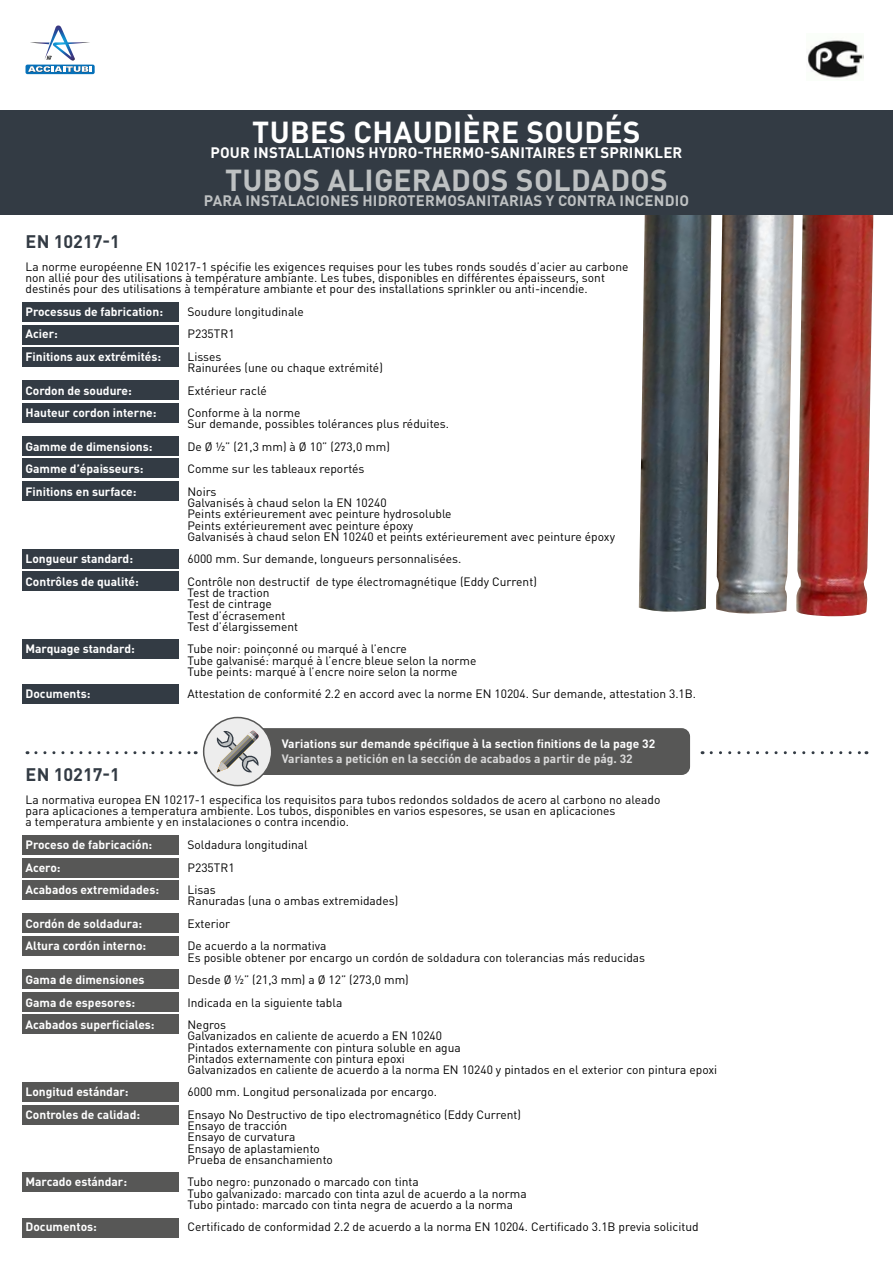
<style>
.page{position:relative;width:893px;height:1263px;background:#fff}
.page>*{position:absolute;margin:0;border:0;box-sizing:border-box;transform-origin:0 0}
.t1{font:700 30px "DIN Pro";letter-spacing:.01em;color:#bec1c2}
.t2{font:700 30px "DIN Pro";letter-spacing:.01em;color:#fff}
.t3{font:700 18px "DIN Pro";color:#333b44}
.t4{font:700 15px "DIN Pro";letter-spacing:.01em;color:#bec1c2}
.t5{font:700 15px "DIN Pro";letter-spacing:.01em;color:#fff}
.t6{font:12px/11.2px "DIN Pro";color:#000}
.t7{font:700 12px "DIN Pro";color:#fff}
.t8{font:700 12px "DIN Pro";color:#dadada}
</style>
<div class="page">
<img style="left:639px;top:215px;width:73px;height:397px">
<img style="left:716px;top:215px;width:78px;height:399px">
<img style="left:796px;top:215px;width:78px;height:401px">
<div style="left:22px;top:302px;width:157px;height:20px;background:#333b44"></div>
<div style="left:22px;top:835px;width:157px;height:20px;background:#575756"></div>
<div style="left:22px;top:325px;width:157px;height:19px;background:#333b44"></div>
<div style="left:22px;top:858px;width:157px;height:19px;background:#575756"></div>
<div style="left:22px;top:347px;width:157px;height:20px;background:#333b44"></div>
<div style="left:22px;top:880px;width:157px;height:20px;background:#575756"></div>
<div style="left:22px;top:380px;width:157px;height:20px;background:#333b44"></div>
<div style="left:22px;top:913px;width:157px;height:20px;background:#575756"></div>
<div style="left:22px;top:403px;width:157px;height:20px;background:#333b44"></div>
<div style="left:22px;top:936px;width:157px;height:20px;background:#575756"></div>
<div style="left:22px;top:436px;width:157px;height:20px;background:#333b44"></div>
<div style="left:22px;top:969px;width:157px;height:20px;background:#575756"></div>
<div style="left:22px;top:459px;width:157px;height:19px;background:#333b44"></div>
<div style="left:22px;top:992px;width:157px;height:19px;background:#575756"></div>
<div style="left:22px;top:481px;width:157px;height:20px;background:#333b44"></div>
<div style="left:22px;top:1014px;width:157px;height:20px;background:#575756"></div>
<div style="left:22px;top:549px;width:157px;height:19px;background:#333b44"></div>
<div style="left:22px;top:1082px;width:157px;height:19px;background:#575756"></div>
<div style="left:22px;top:572px;width:157px;height:19px;background:#333b44"></div>
<div style="left:22px;top:1105px;width:157px;height:19px;background:#575756"></div>
<div style="left:22px;top:639px;width:157px;height:20px;background:#333b44"></div>
<div style="left:22px;top:1172px;width:157px;height:20px;background:#575756"></div>
<div style="left:22px;top:685px;width:157px;height:19px;background:#333b44"></div>
<div style="left:22px;top:1218px;width:157px;height:19px;background:#575756"></div>
<div style="left:0;top:111px;width:893px;height:104px;background:#333b44"></div>
<img style="left:807px;top:40px;width:57px;height:38px">
<svg style="left:26px;top:65px;width:69px;height:9px"></svg>
<svg style="left:28px;top:26px;width:64px;height:46px"></svg>
<div style="left:238px;top:728px;width:452px;height:47px;background:#575756;border-radius:9px"></div>
<div style="left:204px;top:717px;width:68px;height:68px;background:#ededed;border-radius:50%"></div>
<div style="left:203px;top:717px;width:69px;height:69px;border:2px solid #575756;border-radius:50%"></div>
<svg style="left:216px;top:730px;width:43px;height:43px"></svg>
<svg style="left:36px;top:751px;width:160px;height:3px"></svg>
<svg style="left:711px;top:751px;width:156px;height:3px"></svg>
<h1 class="t2" style="left:252px;top:112px;width:390px">TUBES CHAUDIÈRE SOUDÉS</h1>
<p class="t5" style="left:211px;top:143px;width:473px">POUR INSTALLATIONS HYDRO-THERMO-SANITAIRES ET SPRINKLER</p>
<h1 class="t1" style="left:225px;top:160px;width:444px">TUBOS ALIGERADOS SOLDADOS</h1>
<p class="t4" style="left:204px;top:190px;width:487px">PARA INSTALACIONES HIDROTERMOSANITARIAS Y CONTRA INCENDIO</p>
<h2 class="t3" style="left:26px;top:229px;width:96px">EN 10217-1</h2>
<p class="t6" style="left:26px;top:260px;width:605px">La norme européenne EN 10217-1 spécifie les exigences requises pour les tubes ronds soudés d’acier au carbone non allié pour des utilisations à température ambiante. Les tubes, disponibles en différentes épaisseurs, sont destinés pour des utilisations à température ambiante et pour des installations sprinkler ou anti-incendie.</p>
<p class="t7" style="left:26px;top:303px;width:139px">Processus de fabrication:</p>
<p class="t6" style="left:188px;top:305px;width:118px">Soudure longitudinale</p>
<p class="t7" style="left:26px;top:326px;width:34px">Acier:</p>
<p class="t6" style="left:188px;top:328px;width:49px">P235TR1</p>
<p class="t7" style="left:26px;top:348px;width:137px">Finitions aux extrémités:</p>
<p class="t6" style="left:188px;top:350px;width:197px">Lisses<br>Rainurées (une ou chaque extrémité)</p>
<p class="t7" style="left:26px;top:382px;width:108px">Cordon de soudure:</p>
<p class="t6" style="left:188px;top:384px;width:81px">Extérieur raclé</p>
<p class="t7" style="left:26px;top:405px;width:133px">Hauteur cordon interne:</p>
<p class="t6" style="left:188px;top:407px;width:263px">Conforme à la norme<br>Sur demande, possibles tolérances plus réduites.</p>
<p class="t7" style="left:26px;top:438px;width:128px">Gamme de dimensions:</p>
<p class="t6" style="left:188px;top:440px;width:204px">De Ø ½” (21,3 mm) à Ø 10” (273,0 mm)</p>
<p class="t7" style="left:26px;top:461px;width:119px">Gamme d’épaisseurs:</p>
<p class="t6" style="left:188px;top:463px;width:179px">Comme sur les tableaux reportés</p>
<p class="t7" style="left:26px;top:483px;width:112px">Finitions en surface:</p>
<p class="t6" style="left:188px;top:485px;width:429px">Noirs<br>Galvanisés à chaud selon la EN 10240<br>Peints extérieurement avec peinture hydrosoluble<br>Peints extérieurement avec peinture époxy<br>Galvanisés à chaud selon EN 10240 et peints extérieurement avec peinture époxy</p>
<p class="t7" style="left:26px;top:551px;width:109px">Longueur standard:</p>
<p class="t6" style="left:188px;top:553px;width:275px">6000 mm. Sur demande, longueurs personnalisées.</p>
<p class="t7" style="left:26px;top:573px;width:115px">Contrôles de qualité:</p>
<p class="t6" style="left:188px;top:575px;width:351px">Contrôle non destructif de type électromagnétique (Eddy Current)<br>Test de traction<br>Test de cintrage<br>Test d’écrasement<br>Test d’élargissement</p>
<p class="t7" style="left:26px;top:641px;width:111px">Marquage standard:</p>
<p class="t6" style="left:188px;top:643px;width:290px">Tube noir: poinçonné ou marqué à l’encre<br>Tube galvanisé: marqué à l’encre bleue selon la norme<br>Tube peints: marqué à l’encre noire selon la norme</p>
<p class="t7" style="left:26px;top:686px;width:66px">Documents:</p>
<p class="t6" style="left:188px;top:688px;width:510px">Attestation de conformité 2.2 en accord avec la norme EN 10204. Sur demande, attestation 3.1B.</p>
<p class="t7" style="left:282px;top:735px;width:375px">Variations sur demande spécifique à la section finitions de la page 32</p>
<p class="t8" style="left:282px;top:750px;width:352px">Variantes a petición en la sección de acabados a partir de pág. 32</p>
<h2 class="t3" style="left:26px;top:762px;width:96px">EN 10217-1</h2>
<p class="t6" style="left:26px;top:793px;width:636px">La normativa europea EN 10217-1 especifica los requisitos para tubos redondos soldados de acero al carbono no aleado para aplicaciones a temperatura ambiente. Los tubos, disponibles en varios espesores, se usan en aplicaciones<br>a temperatura ambiente y en instalaciones o contra incendio.</p>
<p class="t7" style="left:26px;top:836px;width:128px">Proceso de fabricación:</p>
<p class="t6" style="left:188px;top:838px;width:122px">Soldadura longitudinal</p>
<p class="t7" style="left:26px;top:859px;width:37px">Acero:</p>
<p class="t6" style="left:188px;top:861px;width:49px">P235TR1</p>
<p class="t7" style="left:26px;top:881px;width:135px">Acabados extremidades:</p>
<p class="t6" style="left:188px;top:883px;width:212px">Lisas<br>Ranuradas (una o ambas extremidades)</p>
<p class="t7" style="left:26px;top:915px;width:118px">Cordón de soldadura:</p>
<p class="t6" style="left:188px;top:917px;width:44px">Exterior</p>
<p class="t7" style="left:26px;top:938px;width:122px">Altura cordón interno:</p>
<p class="t6" style="left:188px;top:940px;width:459px">De acuerdo a la normativa<br>Es posible obtener por encargo un cordón de soldadura con tolerancias más reducidas</p>
<p class="t7" style="left:26px;top:971px;width:121px">Gama de dimensiones</p>
<p class="t6" style="left:188px;top:973px;width:223px">Desde Ø ½” (21,3 mm) a Ø 12” (273,0 mm)</p>
<p class="t7" style="left:26px;top:994px;width:111px">Gama de espesores:</p>
<p class="t6" style="left:188px;top:996px;width:156px">Indicada en la siguiente tabla</p>
<p class="t7" style="left:26px;top:1016px;width:131px">Acabados superficiales:</p>
<p class="t6" style="left:188px;top:1018px;width:531px">Negros<br>Galvanizados en caliente de acuerdo a EN 10240<br>Pintados externamente con pintura soluble en agua<br>Pintados externamente con pintura epoxi<br>Galvanizados en caliente de acuerdo a la norma EN 10240 y pintados en el exterior con pintura epoxi</p>
<p class="t7" style="left:26px;top:1084px;width:105px">Longitud estándar:</p>
<p class="t6" style="left:188px;top:1086px;width:251px">6000 mm. Longitud personalizada por encargo.</p>
<p class="t7" style="left:26px;top:1106px;width:116px">Controles de calidad:</p>
<p class="t6" style="left:188px;top:1108px;width:335px">Ensayo No Destructivo de tipo electromagnético (Eddy Current)<br>Ensayo de tracción<br>Ensayo de curvatura<br>Ensayo de aplastamiento<br>Prueba de ensanchamiento</p>
<p class="t7" style="left:26px;top:1174px;width:103px">Marcado estándar:</p>
<p class="t6" style="left:188px;top:1176px;width:341px">Tubo negro: punzonado o marcado con tinta<br>Tubo galvanizado: marcado con tinta azul de acuerdo a la norma<br>Tubo pintado: marcado con tinta negra de acuerdo a la norma</p>
<p class="t7" style="left:26px;top:1219px;width:73px">Documentos:</p>
<p class="t6" style="left:188px;top:1221px;width:513px">Certificado de conformidad 2.2 de acuerdo a la norma EN 10204. Certificado 3.1B previa solicitud</p>
</div>
